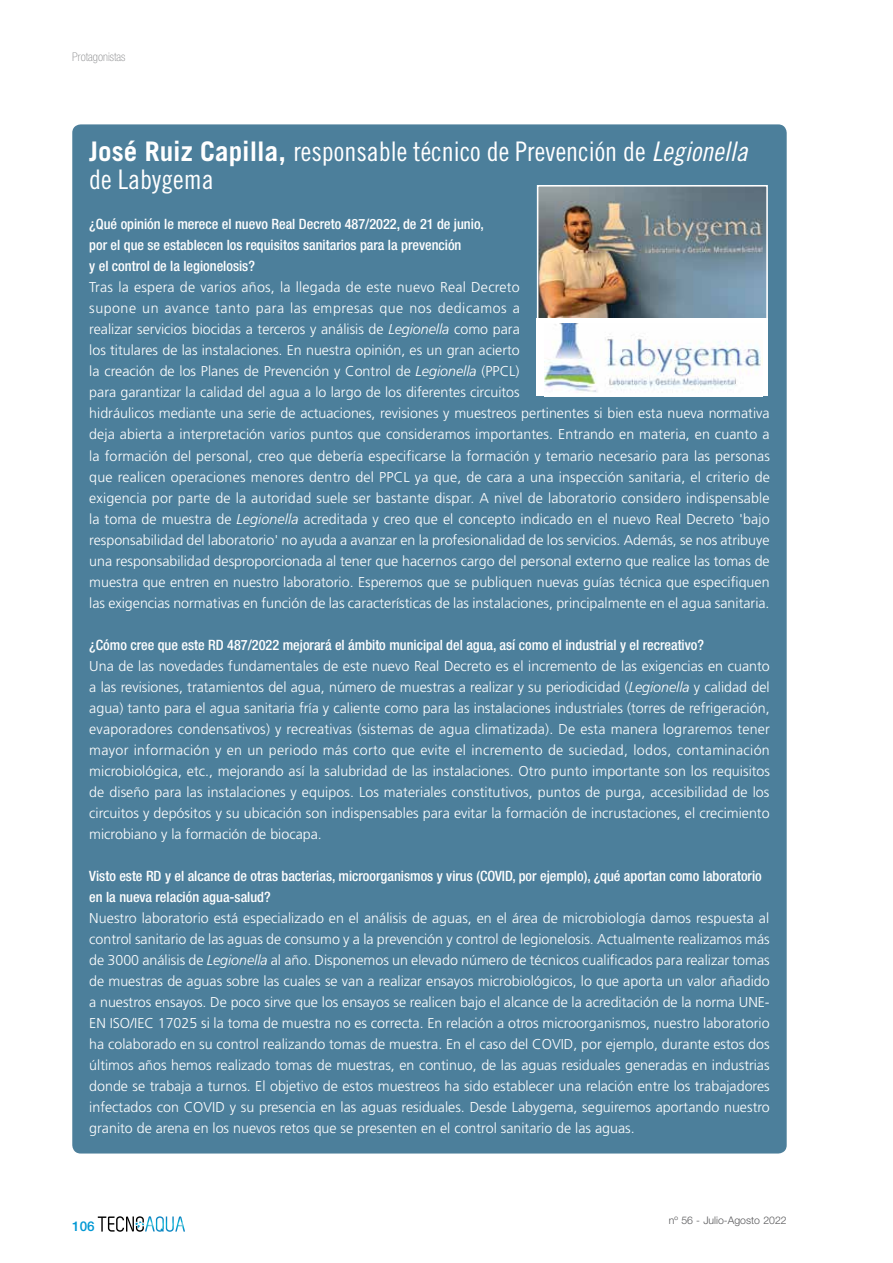
<style>
.page{position:relative;width:893px;height:1263px;background:#fff}
.page>*{position:absolute;margin:0;border:0;box-sizing:border-box;transform-origin:0 0}
.t1{font:27px/28.5px "Trade Gothic LT Std Cn 18";color:#fff}
.t2{font:300 14.25px/21px "Frutiger LT Std";color:#fff;text-align:justify}
.t3{font:500 condensed 14.25px/21px "Helvetica Neue LT Std";color:#fff}
.t4{font:500 13.5px "Helvetica Neue LT Std";color:#0098d4}
.t5{font:100 condensed 12px "Helvetica Neue LT Std";color:#87888a}
.t6{font:300 10.5px "Helvetica Neue LT Std";color:#58585a}
.s1{font-family:"Trade Gothic LT Std";font-weight:700}
.s2{font-family:"Trade Gothic LT Std Cn 18 Obl"}
.s3{font-style:italic}
</style>
<div class="page">
<svg style="left:98px;top:1216px;width:87px;height:16px"></svg>
<div style="left:72px;top:124px;width:715px;height:1029px;background:#4c7f9b;border-radius:9px"></div>
<img style="left:540px;top:188px;width:225px;height:129px">
<div style="left:537px;top:185px;width:231px;height:135px;border:2px solid #fff"></div>
<div style="left:537px;top:319px;width:231px;height:77px;background:#fff"></div>
<img style="left:545px;top:323px;width:217px;height:69px">
<p class="t5" style="left:72px;top:50px;width:55px">Protagonistas</p>
<h1 class="t1" style="left:89px;top:137px;width:660px"><span class="s1">José Ruiz Capilla,</span> responsable técnico de Prevención de <span class="s2">Legionella </span>de Labygema</h1>
<p class="t3" style="left:89px;top:214px;width:396px">¿Qué opinión le merece el nuevo Real Decreto 487/2022, de 21 de junio, por el que se establecen los requisitos sanitarios para la prevención<br>y el control de la legionelosis?</p>
<p class="t2" style="left:89px;top:277px;width:682px;text-align:left">Tras la espera de varios años, la llegada de este nuevo Real Decreto<br>supone un avance tanto para las empresas que nos dedicamos a<br>realizar servicios biocidas a terceros y análisis de <span class="s3">Legionella</span> como para<br>los titulares de las instalaciones. En nuestra opinión, es un gran acierto<br>la creación de los Planes de Prevención y Control de <span class="s3">Legionella</span> (PPCL)<br>para garantizar la calidad del agua a lo largo de los diferentes circuitos<br>hidráulicos mediante una serie de actuaciones, revisiones y muestreos pertinentes si bien esta nueva normativa deja abierta a interpretación varios puntos que consideramos importantes. Entrando en materia, en cuanto a la formación del personal, creo que debería especificarse la formación y temario necesario para las personas que realicen operaciones menores dentro del PPCL ya que, de cara a una inspección sanitaria, el criterio de exigencia por parte de la autoridad suele ser bastante dispar. A nivel de laboratorio considero indispensable la toma de muestra de <span class="s3">Legionella</span> acreditada y creo que el concepto indicado en el nuevo Real Decreto 'bajo responsabilidad del laboratorio' no ayuda a avanzar en la profesionalidad de los servicios. Además, se nos atribuye una responsabilidad desproporcionada al tener que hacernos cargo del personal externo que realice las tomas de muestra que entren en nuestro laboratorio. Esperemos que se publiquen nuevas guías técnica que especifiquen las exigencias normativas en función de las características de las instalaciones, principalmente en el agua sanitaria.</p>
<p class="t3" style="left:89px;top:634px;width:616px">¿Cómo cree que este RD 487/2022 mejorará el ámbito municipal del agua, así como el industrial y el recreativo?</p>
<p class="t2" style="left:89px;top:655px;width:682px">Una de las novedades fundamentales de este nuevo Real Decreto es el incremento de las exigencias en cuanto a las revisiones, tratamientos del agua, número de muestras a realizar y su periodicidad (<span class="s3">Legionella</span> y calidad del agua) tanto para el agua sanitaria fría y caliente como para las instalaciones industriales (torres de refrigeración, evaporadores condensativos) y recreativas (sistemas de agua climatizada). De esta manera lograremos tener mayor información y en un periodo más corto que evite el incremento de suciedad, lodos, contaminación microbiológica, etc., mejorando así la salubridad de las instalaciones. Otro punto importante son los requisitos de diseño para las instalaciones y equipos. Los materiales constitutivos, puntos de purga, accesibilidad de los circuitos y depósitos y su ubicación son indispensables para evitar la formación de incrustaciones, el crecimiento microbiano y la formación de biocapa.</p>
<p class="t3" style="left:89px;top:865px;width:674px">Visto este RD y el alcance de otras bacterias, microorganismos y virus (COVID, por ejemplo), ¿qué aportan como laboratorio en la nueva relación agua-salud?</p>
<p class="t2" style="left:89px;top:907px;width:682px">Nuestro laboratorio está especializado en el análisis de aguas, en el área de microbiología damos respuesta al control sanitario de las aguas de consumo y a la prevención y control de legionelosis. Actualmente realizamos más de 3000 análisis de <span class="s3">Legionella</span> al año. Disponemos un elevado número de técnicos cualificados para realizar tomas de muestras de aguas sobre las cuales se van a realizar ensayos microbiológicos, lo que aporta un valor añadido a nuestros ensayos. De poco sirve que los ensayos se realicen bajo el alcance de la acreditación de la norma UNE-EN ISO/IEC 17025 si la toma de muestra no es correcta. En relación a otros microorganismos, nuestro laboratorio ha colaborado en su control realizando tomas de muestra. En el caso del COVID, por ejemplo, durante estos dos últimos años hemos realizado tomas de muestras, en continuo, de las aguas residuales generadas en industrias donde se trabaja a turnos. El objetivo de estos muestreos ha sido establecer una relación entre los trabajadores infectados con COVID y su presencia en las aguas residuales. Desde Labygema, seguiremos aportando nuestro granito de arena en los nuevos retos que se presenten en el control sanitario de las aguas.</p>
<p class="t4" style="left:72px;top:1218px;width:24px">106</p>
<p class="t6" style="left:669px;top:1213px;width:119px">nº 56 - Julio-Agosto 2022</p>
</div>
